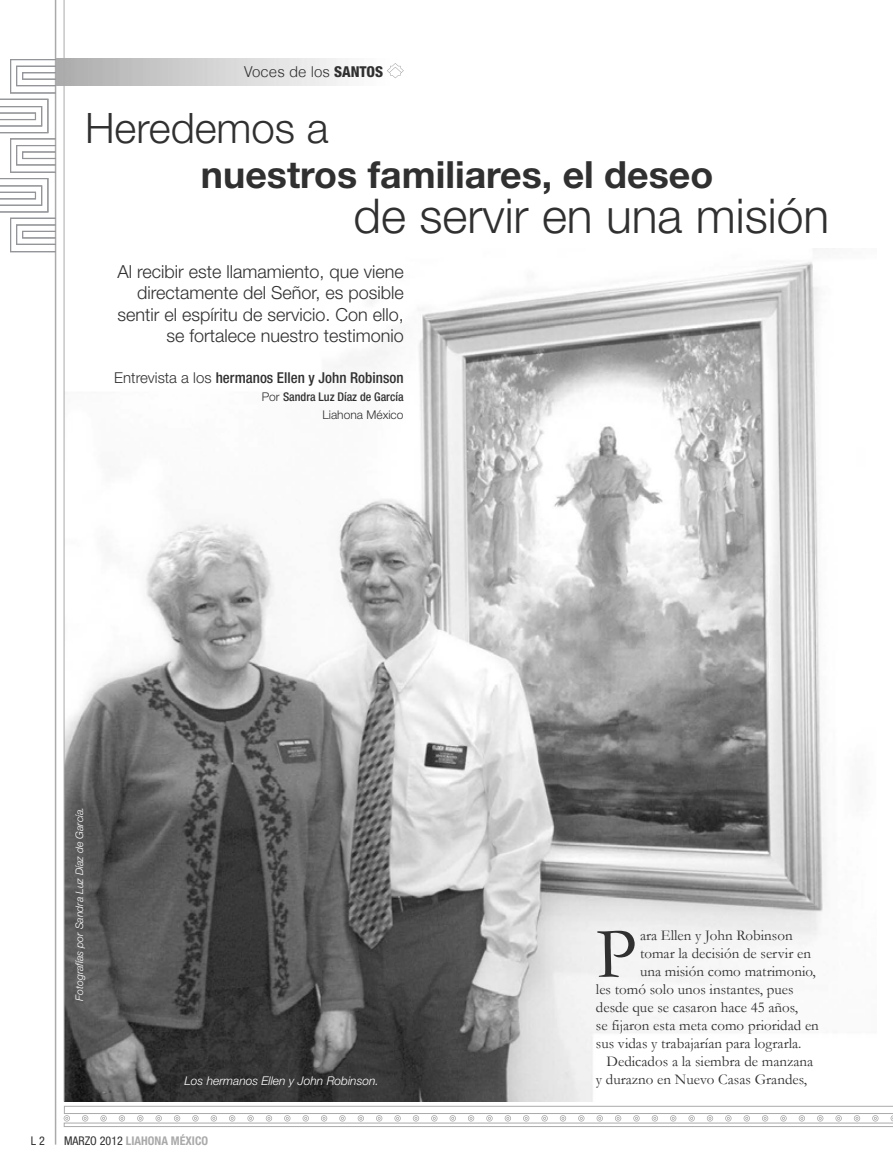
<style>
.page{position:relative;width:893px;height:1170px;background:#fff}
.page>*{position:absolute;margin:0;border:0;box-sizing:border-box;transform-origin:0 0}
.t1{font:72.15px "Garamond";color:#303030}
.t2{font:300 48px "Helvetica Neue LT Std";color:#303030}
.t3{font:300 42px "Helvetica Neue LT Std";color:#303030}
.t4{font:700 37.5px "Helvetica Neue LT Std";color:#303030}
.t5{font:300 18px/21.6px "Helvetica Neue LT Std";color:#303030;text-align:right}
.t6{font:15px "Garamond";color:#303030}
.t7{font:500 condensed 15px "Helvetica Neue LT Std";color:#303030}
.t8{font:300 15px "Helvetica";color:#303030}
.t9{font:500 condensed 12px/18px "Helvetica Neue LT Std";color:#303030;text-align:right}
.t10{font:italic 300 12px "Helvetica Neue LT Std";color:#fff}
.t11{font:700 condensed 12px "Helvetica Neue LT Std";color:#aaa}
.t12{font:condensed 12px "Helvetica Neue LT Std";color:#303030}
.t13{font:italic 300 10.5px "Helvetica Neue LT Std";color:#fff}
.s1{font-family:"Helvetica Neue LT Std";font-weight:800;font-stretch:condensed}
.s2{font-weight:300;font-stretch:normal}
.s3{font-weight:400;color:#303030}
</style>
<div class="page">
<img style="left:65px;top:249px;width:761px;height:852px">
<hr style="left:55px;top:0;width:1px;height:1144px;background:#aaa">
<hr style="left:64px;top:0;width:1px;height:1101px;background:#aaa">
<svg style="left:64px;top:1105px;width:829px;height:21px"></svg>
<svg style="left:387px;top:63px;width:17px;height:16px"></svg>
<svg style="left:10px;top:218px;width:45px;height:34px"></svg>
<svg style="left:10px;top:59px;width:45px;height:34px"></svg>
<svg style="left:0;top:99px;width:55px;height:113px"></svg>
<p class="t8" style="left:244px;top:65px;width:141px">Voces de los <span class="s1">SANTOS</span></p>
<h3 class="t3" style="left:85px;top:113px;width:245px">Heredemos a</h3>
<h3 class="t4" style="left:201px;top:161px;width:514px">nuestros familiares, el deseo</h3>
<h2 class="t2" style="left:354px;top:199px;width:477px">de servir en una misión</h2>
<p class="t5" style="left:117px;top:262px;width:288px">Al recibir este llamamiento, que viene directamente del Señor, es posible sentir el espíritu de servicio. Con ello, se fortalece nuestro testimonio</p>
<p class="t7" style="left:114px;top:372px;width:291px"><span class="s2">Entrevista a los</span> hermanos Ellen y John Robinson</p>
<p class="t9" style="left:262px;top:388px;width:143px"><span class="s2">Por</span> Sandra Luz Díaz de García<br><span class="s2">Liahona México</span></p>
<p class="t13" style="left:76px;top:1000px;width:195px;rotate:-90deg">Fotografías por Sandra Luz Díaz de García.</p>
<p class="t10" style="left:184px;top:1076px;width:196px">Los hermanos Ellen y John Robinson.</p>
<p class="t12" style="left:31px;top:1135px;width:15px">L 2</p>
<p class="t11" style="left:64px;top:1135px;width:146px"><span class="s3">MARZO 2012</span> LIAHONA MÉXICO</p>
<h1 class="t1" style="left:596px;top:914px;width:42px">P</h1>
<p class="t6" style="left:640px;top:927px;width:154px">ara Ellen y John Robinson</p>
<p class="t6" style="left:640px;top:945px;width:172px">tomar la decisión de servir en</p>
<p class="t6" style="left:640px;top:963px;width:177px">una misión como matrimonio,</p>
<p class="t6" style="left:596px;top:981px;width:199px">les tomó solo unos instantes, pues</p>
<p class="t6" style="left:596px;top:999px;width:204px">desde que se casaron hace 45 años,</p>
<p class="t6" style="left:596px;top:1017px;width:225px">se fijaron esta meta como prioridad en</p>
<p class="t6" style="left:596px;top:1035px;width:207px">sus vidas y trabajarían para lograrla.</p>
<p class="t6" style="left:607px;top:1053px;width:208px">Dedicados a la siembra de manzana</p>
<p class="t6" style="left:596px;top:1071px;width:213px">y durazno en Nuevo Casas Grandes,</p>
</div>
